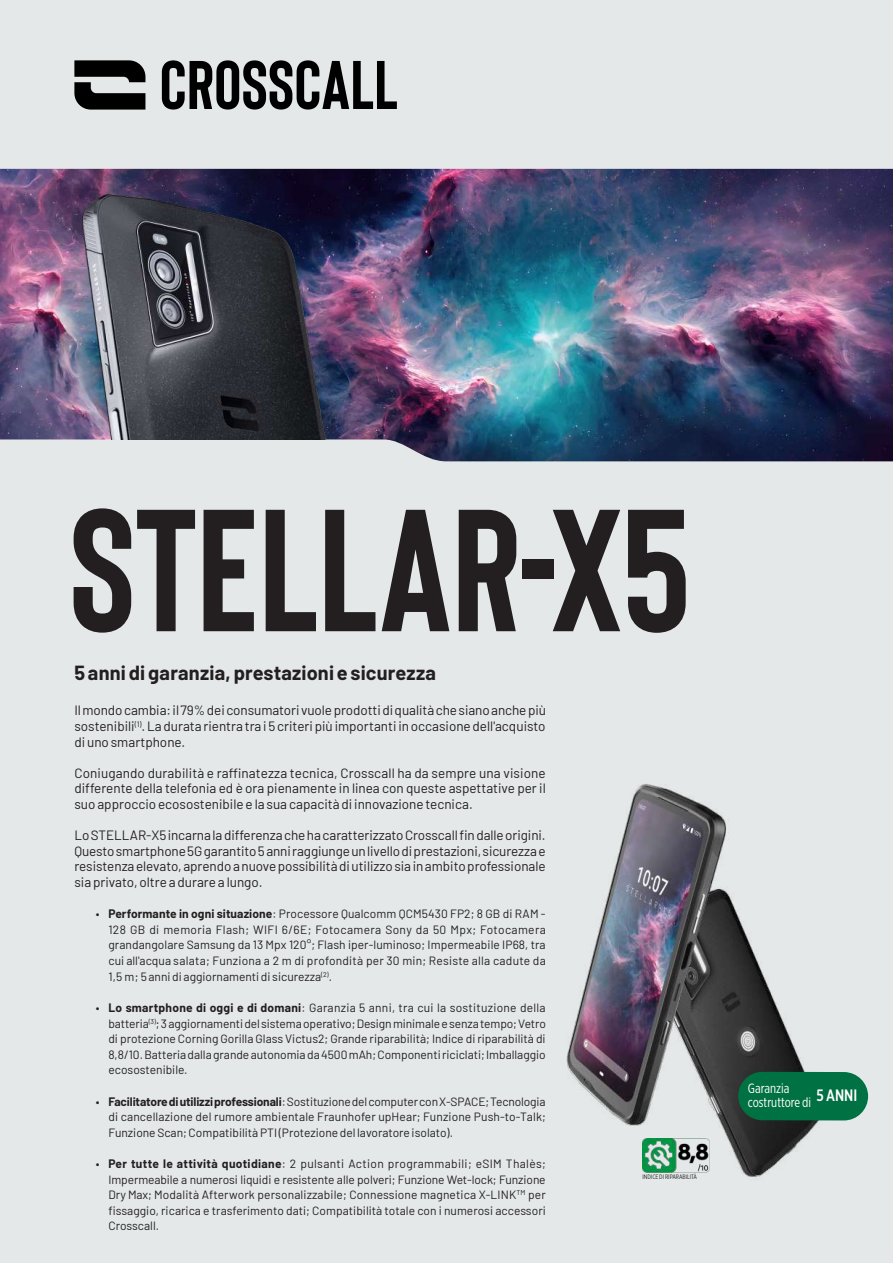
<style>
.page{position:relative;width:893px;height:1263px;background:#e4e8e9}
.page>*{position:absolute;margin:0;border:0;box-sizing:border-box;transform-origin:0 0}
.t1{font:700 173.4px "Bison";color:#231f20}
.t2{font:700 19.95px "Barlow";letter-spacing:.01em;color:#231f20}
.t3{font:500 16.5px "Gotham X Narrow";color:#fff}
.t4{font:13.5px/15.6px "Barlow";color:#231f20;text-align:justify}
.t5{font:13.5px/13.5px "Gotham X Narrow";color:#fff}
.t6{font:12px/15.6px "Barlow";color:#231f20;text-align:justify}
.t7{font:6.45px "Gotham X Narrow";color:#231f20}
.s1{font-weight:700}
</style>
<div class="page">
<img style="left:642px;top:906px;width:194px;height:271px">
<img style="left:566px;top:784px;width:168px;height:350px">
<img style="left:0;top:169px;width:893px;height:292px">
<svg style="left:162px;top:60px;width:235px;height:50px"></svg>
<svg style="left:74px;top:60px;width:71px;height:50px"></svg>
<div style="left:738px;top:1072px;width:130px;height:48px;background:#007142;border-radius:24px"></div>
<img style="left:18px;top:176px;width:396px;height:263px">
<img style="left:643px;top:1138px;width:67px;height:35px">
<h1 class="t1" style="left:69px;top:462px;width:622px">STELLAR-X5</h1>
<h2 class="t2" style="left:74px;top:658px;width:363px">5 anni di garanzia, prestazioni e sicurezza</h2>
<p class="t4" style="left:74px;top:702px;width:473px">Il mondo cambia: il 79% dei consumatori vuole prodotti di qualità che siano anche più sostenibili<sup>(1)</sup>. La durata rientra tra i 5 criteri più importanti in occasione dell'acquisto di uno smartphone.</p>
<p class="t4" style="left:74px;top:764px;width:473px">Coniugando durabilità e raffinatezza tecnica, Crosscall ha da sempre una visione differente della telefonia ed è ora pienamente in linea con queste aspettative per il suo approccio ecosostenibile e la sua capacità di innovazione tecnica.</p>
<p class="t4" style="left:74px;top:826px;width:473px">Lo STELLAR-X5 incarna la differenza che ha caratterizzato Crosscall fin dalle origini.<br>Questo smartphone 5G garantito 5 anni raggiunge un livello di prestazioni, sicurezza e resistenza elevato, aprendo a nuove possibilità di utilizzo sia in ambito professionale sia privato, oltre a durare a lungo.</p>
<p class="t6" style="left:108px;top:905px;width:439px;text-indent:-13px">• <span class="s1">Performante in ogni situazione</span>: Processore Qualcomm QCM5430 FP2; 8 GB di RAM ‑ 128 GB di memoria Flash; WIFI 6/6E; Fotocamera Sony da 50 Mpx; Fotocamera grandangolare Samsung da 13 Mpx 120°; Flash iper-luminoso; Impermeabile IP68, tra cui all'acqua salata; Funziona a 2 m di profondità per 30 min; Resiste alla cadute da 1,5 m; 5 anni di aggiornamenti di sicurezza<sup>(2)</sup>.</p>
<p class="t6" style="left:108px;top:999px;width:439px;text-indent:-13px">• <span class="s1">Lo smartphone di oggi e di domani</span>: Garanzia 5 anni, tra cui la sostituzione della batteria<sup>(3)</sup>; 3 aggiornamenti del sistema operativo; Design minimale e senza tempo; Vetro di protezione Corning Gorilla Glass Victus2; Grande riparabilità; Indice di riparabilità di 8,8/10. Batteria dalla grande autonomia da 4500 mAh; Componenti riciclati; Imballaggio ecosostenibile.</p>
<p class="t6" style="left:108px;top:1092px;width:439px;text-indent:-13px">• <span class="s1">Facilitatore di utilizzi professionali</span>: Sostituzione del computer con X-SPACE; Tecnologia di cancellazione del rumore ambientale Fraunhofer upHear; Funzione Push-to-Talk; Funzione Scan; Compatibilità PTI (Protezione del lavoratore isolato).</p>
<p class="t6" style="left:108px;top:1155px;width:439px;text-indent:-13px">• <span class="s1">Per tutte le attività quotidiane</span>: 2 pulsanti Action programmabili; eSIM Thalès; Impermeabile a numerosi liquidi e resistente alle polveri; Funzione Wet-lock; Funzione Dry Max; Modalità Afterwork personalizzabile; Connessione magnetica X-LINK<sup>TM</sup> per fissaggio, ricarica e trasferimento dati; Compatibilità totale con i numerosi accessori Crosscall.</p>
<p class="t7" style="left:642px;top:1173px;width:56px">INDICE DI RIPARABILITÀ</p>
<p class="t5" style="left:748px;top:1082px;width:65px">Garanzia costruttore di</p>
<h3 class="t3" style="left:817px;top:1085px;width:42px">5 ANNI</h3>
</div>
